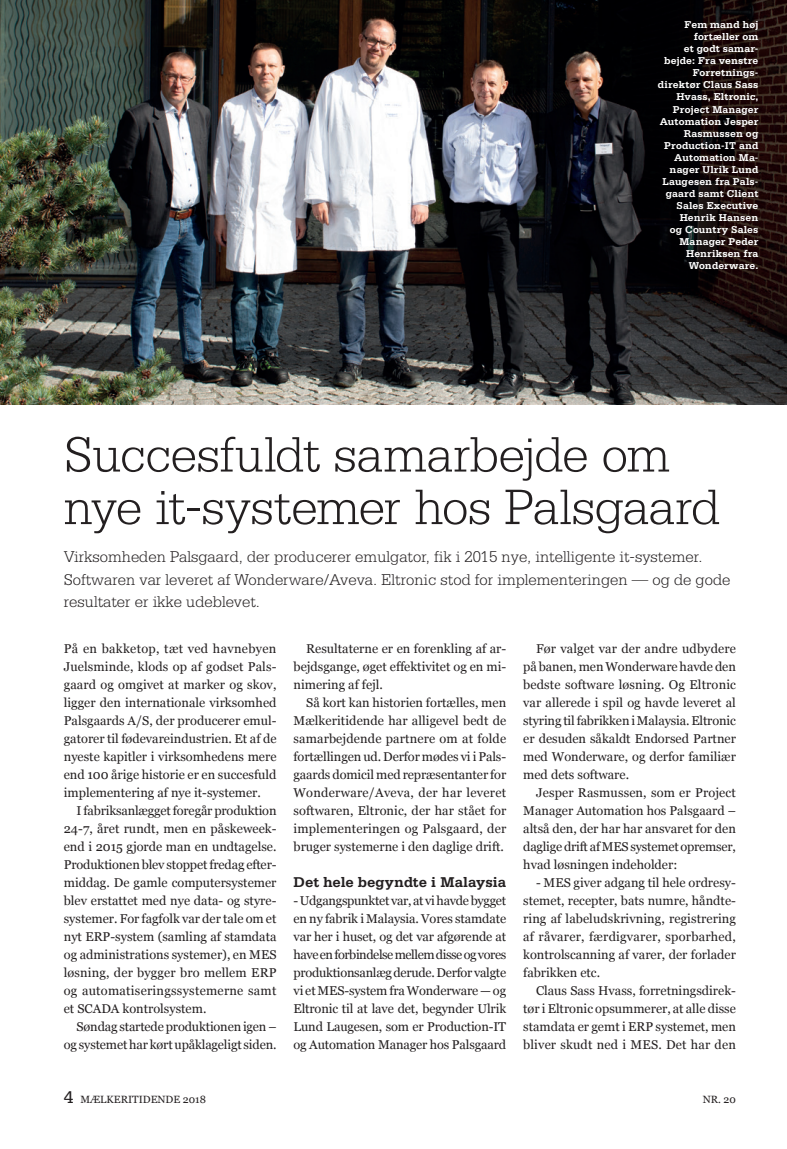
<style>
.page{position:relative;width:787px;height:1149px;background:#fff}
.page>*{position:absolute;margin:0;border:0;box-sizing:border-box;transform-origin:0 0}
.Rubrik{font:300 52.5px/52.5px "Serifa";letter-spacing:-.01em;color:#231f20}
.Underrubrik{font:300 16.5px/22.5px "Serifa";color:#231f20}
.Mellemrubrik{font:700 15px "Serifa";color:#231f20}
.Brødtekst_ind{font:12.75px/18px "Georgia";color:#231f20;text-align:justify}
.Brødtekst{font:12.75px/18px "Georgia";letter-spacing:-.005em;color:#231f20;text-align:justify}
.Billedtekst{font:700 10.5px/12px "Serifa";letter-spacing:.01em;color:#fff;text-align:right}
.t1{font:10.5px "Georgia";color:#231f20}
.s1{font-family:"Serifa";font-size:18px}
</style>
<div class="page">
<img style="left:0;top:0;width:787px;height:404px">
<p class="Billedtekst" style="left:658px;top:19px;width:102px">Fem mand høj fortæller om<br>et godt samar&shy;bejde: Fra venstre<br>Forretnings&shy;direktør Claus Sass<br>Hvass, Eltronic,<br>Project Manager<br>Automation Jesper<br>Rasmussen og<br>Production-IT and<br>Automation Ma&shy;nager Ulrik Lund<br>Laugesen fra Pals&shy;gaard samt Client<br>Sales Executive<br>Henrik Hansen<br>og Country Sales<br>Manager Peder<br>Henriksen fra<br>Wonderware.</p>
<p class="Rubrik" style="left:64px;top:427px;width:658px">Succesfuldt samarbejde om nye it-systemer hos Palsgaard</p>
<p class="Underrubrik" style="left:64px;top:545px;width:668px">Virksomheden Palsgaard, der producerer emulgator, fik i 2015 nye, intelligente it-systemer.<br>Softwaren var leveret af Wonderware/Aveva. Eltronic stod for implementeringen — og de gode resultater er ikke udeblevet.</p>
<p class="Brødtekst_ind" style="left:293px;top:639px;width:214px;text-indent:13px">Resultaterne er en forenkling af ar&shy;bejdsgange, øget effektivitet og en mi&shy;nimering af fejl.</p>
<p class="Brødtekst_ind" style="left:293px;top:693px;width:214px;text-indent:13px">Så kort kan historien fortælles, men Mælkeritidende har alligevel bedt de samarbejdende partnere om at folde fortællingen ud. Derfor mødes vi i Pals&shy;gaards domicil med repræsentanter for Wonderware/Aveva, der har leveret softwaren, Eltronic, der har stået for implementeringen og Palsgaard, der bruger systemerne i den daglige drift.</p>
<p class="Mellemrubrik" style="left:293px;top:873px;width:214px">Det hele begyndte i Malaysia</p>
<p class="Brødtekst" style="left:293px;top:891px;width:214px">- Udgangspunktet var, at vi havde bygget en ny fabrik i Malaysia. Vores stamdate var her i huset, og det var afgørende at have en forbindelse mellem disse og vores produktionsanlæg derude. Derfor valgte vi et MES-system fra Wonderware — og Eltronic til at lave det, begynder Ulrik Lund Laugesen, som er Production-IT og Automation Manager hos Palsgaard</p>
<p class="Brødtekst" style="left:64px;top:639px;width:214px">På en bakketop, tæt ved havnebyen Juelsminde, klods op af godset Pals&shy;gaard og omgivet at marker og skov, ligger den internationale virksomhed Palsgaards A/S, der producerer emul&shy;gatorer til fødevareindustrien. Et af de nyeste kapitler i virksomhedens mere end 100 årige historie er en succesfuld implementering af nye it-systemer.</p>
<p class="Brødtekst_ind" style="left:64px;top:801px;width:214px;text-indent:13px">I fabriksanlægget foregår produktion 24-7, året rundt, men en påskeweek&shy;end i 2015 gjorde man en undtagelse.<br>Produktionen blev stoppet fredag efter&shy;middag. De gamle computersystemer blev erstattet med nye data- og styre&shy;systemer. For fagfolk var der tale om et nyt ERP-system (samling af stamdata og administrations systemer), en MES løsning, der bygger bro mellem ERP og automatiseringssystemerne samt et SCADA kontrolsystem.</p>
<p class="Brødtekst_ind" style="left:64px;top:1017px;width:214px;text-align:right">Søndag startede produktionen igen – og systemet har kørt upåklageligt siden.</p>
<p class="Brødtekst_ind" style="left:523px;top:639px;width:214px;text-indent:13px">Før valget var der andre udbydere på banen, men Wonderware havde den bedste software løsning. Og Eltronic var allerede i spil og havde leveret al styring til fabrikken i Malaysia. Eltronic er desuden såkaldt Endorsed Partner med Wonderware, og derfor familiær med dets software.</p>
<p class="Brødtekst_ind" style="left:523px;top:783px;width:214px;text-indent:13px">Jesper Rasmussen, som er Project Manager Automation hos Palsgaard – altså den, der har har ansvaret for den daglige drift af MES systemet opremser, hvad løsningen indeholder:</p>
<p class="Brødtekst_ind" style="left:523px;top:873px;width:214px;text-indent:13px">- MES giver adgang til hele ordresy&shy;stemet, recepter, bats numre, håndte&shy;ring af labeludskrivning, registrering af råvarer, færdigvarer, sporbarhed, kontrolscanning af varer, der forlader fabrikken etc.</p>
<p class="Brødtekst_ind" style="left:523px;top:981px;width:214px;text-indent:13px">Claus Sass Hvass, forretningsdirek&shy;tør i Eltronic opsummerer, at alle disse stamdata er gemt i ERP systemet, men bliver skudt ned i MES. Det har den</p>
<p class="t1" style="left:64px;top:1091px;width:144px"><span class="s1">4</span> MÆLKERITIDENDE 2018</p>
<p class="t1" style="left:702px;top:1091px;width:35px">NR. 20</p>
</div>
